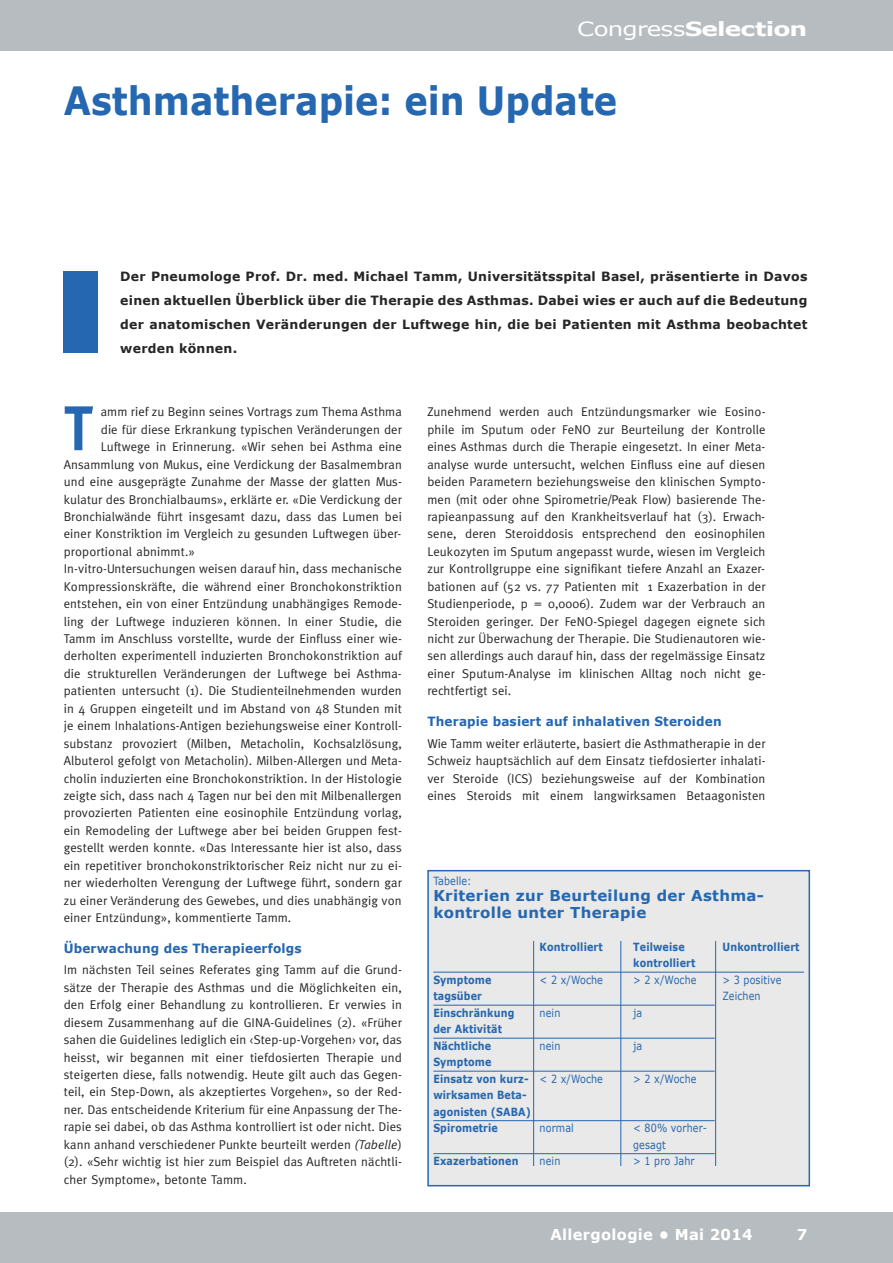
<style>
.page{position:relative;width:893px;height:1263px;background:#fff}
.page>*{position:absolute;margin:0;border:0;box-sizing:border-box;transform-origin:0 0}
.t1{font:700 63px "Meta Plus";color:#2567b0;scale:.9 1}
.t2{font:700 39px "Verdana";color:#2567b0;scale:.9 1}
.t3{font:700 19.5px "Verdana";letter-spacing:-.035em;color:#fff;scale:1.28 1}
.t4{font:700 15px/16.5px "Verdana";letter-spacing:.02em;color:#2567b0}
.t5{font:700 15px "Verdana";letter-spacing:.02em;color:#fff}
.t6{font:12.75px/17.4px "Meta Plus";letter-spacing:.01em;color:#272627;text-align:justify}
.t7{font:700 12.75px/24px "Verdana";letter-spacing:.02em;color:#272627;text-align:justify}
.t8{font:700 12.75px "Verdana";letter-spacing:.015em;color:#2567b0;scale:.95 1}
.t9{font:700 11.25px/16.5px "Verdana";letter-spacing:.015em;color:#2567b0;scale:.85 1}
.t10{font:11.25px/16.5px "Verdana";letter-spacing:.015em;color:#2567b0;scale:.85 1}
.s1{font-weight:400}
.s2{font-family:"Meta Plus Normal";font-style:italic}
</style>
<div class="page">
<div style="left:0;top:0;width:893px;height:51px;background:#b6bcc0"></div>
<div style="left:0;top:1212px;width:893px;height:51px;background:#b6bcc0"></div>
<div style="left:64px;top:271px;width:34px;height:82px;background:#2567b0"></div>
<div style="left:429px;top:871px;width:379px;height:314px;background:#e9e9e9"></div>
<div style="left:427px;top:870px;width:383px;height:316px;border:2px solid #2567b0"></div>
<hr style="left:433px;top:972px;width:371px;height:1px;background:#2567b0">
<hr style="left:433px;top:1005px;width:282px;height:1px;background:#2567b0">
<hr style="left:433px;top:1038px;width:282px;height:1px;background:#2567b0">
<hr style="left:433px;top:1071px;width:282px;height:1px;background:#2567b0">
<hr style="left:433px;top:1120px;width:282px;height:1px;background:#2567b0">
<hr style="left:433px;top:1153px;width:282px;height:1px;background:#2567b0">
<hr style="left:533px;top:941px;width:1px;height:225px;background:#2567b0">
<hr style="left:620px;top:941px;width:1px;height:225px;background:#2567b0">
<hr style="left:715px;top:941px;width:1px;height:225px;background:#2567b0">
<h3 class="t3" style="left:577px;top:17px;width:181px"><span class="s1">Congress</span>Selection</h3>
<h2 class="t2" style="left:64px;top:76px;width:616px">Asthmatherapie: ein Update</h2>
<p class="t7" style="left:120px;top:264px;width:689px">Der Pneumologe Prof. Dr. med. Michael Tamm, Universitätsspital Basel, präsentierte in Davos einen aktuellen Überblick über die Therapie des Asthmas. Dabei wies er auch auf die Bedeutung der anatomischen Veränderungen der Luftwege hin, die bei Patienten mit Asthma beobachtet werden können.</p>
<h1 class="t1" style="left:64px;top:392px;width:34px">T</h1>
<p class="t6" style="left:101px;top:403px;width:303px">amm rief zu Beginn seines Vortrags zum Thema Asthma</p>
<p class="t6" style="left:101px;top:421px;width:303px">die für diese Erkrankung typischen Veränderungen der</p>
<p class="t6" style="left:101px;top:438px;width:303px">Luftwege in Erinnerung. «Wir sehen bei Asthma eine</p>
<p class="t6" style="left:64px;top:456px;width:340px">Ansammlung von Mukus, eine Verdickung der Basalmembran</p>
<p class="t6" style="left:64px;top:473px;width:340px">und eine ausgeprägte Zunahme der Masse der glatten Mus-</p>
<p class="t6" style="left:64px;top:490px;width:340px">kulatur des Bronchialbaums», erklärte er. «Die Verdickung der</p>
<p class="t6" style="left:64px;top:508px;width:340px">Bronchialwände führt insgesamt dazu, dass das Lumen bei</p>
<p class="t6" style="left:64px;top:525px;width:339px">einer Konstriktion im Vergleich zu gesunden Luftwegen über-</p>
<p class="t6" style="left:64px;top:543px;width:133px">proportional abnimmt.»</p>
<p class="t6" style="left:64px;top:560px;width:340px">In-vitro-Untersuchungen weisen darauf hin, dass mechanische</p>
<p class="t6" style="left:64px;top:578px;width:340px">Kompressionskräfte, die während einer Bronchokonstriktion</p>
<p class="t6" style="left:64px;top:595px;width:340px">entstehen, ein von einer Entzündung unabhängiges Remode-</p>
<p class="t6" style="left:64px;top:612px;width:340px">ling der Luftwege induzieren können. In einer Studie, die</p>
<p class="t6" style="left:64px;top:630px;width:340px">Tamm im Anschluss vorstellte, wurde der Einfluss einer wie-</p>
<p class="t6" style="left:64px;top:647px;width:340px">derholten experimentell induzierten Bronchokonstriktion auf</p>
<p class="t6" style="left:64px;top:665px;width:340px">die strukturellen Veränderungen der Luftwege bei Asthma-</p>
<p class="t6" style="left:64px;top:682px;width:340px">patienten untersucht (1). Die Studienteilnehmenden wurden</p>
<p class="t6" style="left:64px;top:700px;width:340px">in 4 Gruppen eingeteilt und im Abstand von 48 Stunden mit</p>
<p class="t6" style="left:64px;top:717px;width:340px">je einem Inhalations-Antigen beziehungsweise einer Kontroll-</p>
<p class="t6" style="left:64px;top:734px;width:340px">substanz provoziert (Milben, Metacholin, Kochsalzlösung,</p>
<p class="t6" style="left:64px;top:752px;width:340px">Albuterol gefolgt von Metacholin). Milben-Allergen und Meta-</p>
<p class="t6" style="left:64px;top:769px;width:340px">cholin induzierten eine Bronchokonstriktion. In der Histologie</p>
<p class="t6" style="left:64px;top:787px;width:340px">zeigte sich, dass nach 4 Tagen nur bei den mit Milbenallergen</p>
<p class="t6" style="left:64px;top:804px;width:340px">provozierten Patienten eine eosinophile Entzündung vorlag,</p>
<p class="t6" style="left:64px;top:822px;width:340px">ein Remodeling der Luftwege aber bei beiden Gruppen fest-</p>
<p class="t6" style="left:64px;top:839px;width:340px">gestellt werden konnte. «Das Interessante hier ist also, dass</p>
<p class="t6" style="left:64px;top:857px;width:340px">ein repetitiver bronchokonstriktorischer Reiz nicht nur zu ei-</p>
<p class="t6" style="left:64px;top:874px;width:340px">ner wiederholten Verengung der Luftwege führt, sondern gar</p>
<p class="t6" style="left:64px;top:891px;width:340px">zu einer Veränderung des Gewebes, und dies unabhängig von</p>
<p class="t6" style="left:64px;top:909px;width:229px">einer Entzündung», kommentierte Tamm.</p>
<p class="t8" style="left:64px;top:940px;width:252px">Überwachung des Therapieerfolgs</p>
<p class="t6" style="left:64px;top:961px;width:340px">Im nächsten Teil seines Referates ging Tamm auf die Grund&shy;sätze der Therapie des Asthmas und die Möglichkeiten ein, den Erfolg einer Behandlung zu kontrollieren. Er verwies in diesem Zusammenhang auf die GINA-Guidelines (2). «Früher sahen die Guidelines lediglich ein ‹Step-up-Vorgehen› vor, das heisst, wir begannen mit einer tiefdosierten Therapie und steigerten diese, falls notwendig. Heute gilt auch das Gegen&shy;teil, ein Step-Down, als akzeptiertes Vorgehen», so der Red&shy;ner. Das entscheidende Kriterium für eine Anpassung der The&shy;rapie sei dabei, ob das Asthma kontrolliert ist oder nicht. Dies kann anhand verschiedener Punkte beurteilt werden <span class="s2">(Tabelle</span>) (2). «Sehr wichtig ist hier zum Beispiel das Auftreten nächtli&shy;cher Symptome», betonte Tamm.</p>
<p class="t6" style="left:427px;top:403px;width:340px">Zunehmend werden auch Entzündungsmarker wie Eosino&shy;phile im Sputum oder FeNO zur Beurteilung der Kontrolle eines Asthmas durch die Therapie eingesetzt. In einer Meta&shy;analyse wurde untersucht, welchen Einfluss eine auf diesen beiden Parametern beziehungsweise den klinischen Sympto&shy;men (mit oder ohne Spirometrie/Peak Flow) basierende The&shy;rapieanpassung auf den Krankheitsverlauf hat (3). Erwach&shy;sene, deren Steroiddosis entsprechend den eosinophilen Leukozyten im Sputum angepasst wurde, wiesen im Vergleich zur Kontrollgruppe eine signifikant tiefere Anzahl an Exazer&shy;bationen auf (52 vs. 77 Patienten mit 1 Exazerbation in der Studienperiode, p = 0,0006). Zudem war der Verbrauch an Steroiden geringer. Der FeNO-Spiegel dagegen eignete sich nicht zur Überwachung der Therapie. Die Studienautoren wie&shy;sen allerdings auch darauf hin, dass der regelmässige Einsatz einer Sputum-Analyse im klinischen Alltag noch nicht ge&shy;rechtfertigt sei.</p>
<p class="t8" style="left:427px;top:713px;width:311px">Therapie basiert auf inhalativen Steroiden</p>
<p class="t6" style="left:427px;top:734px;width:340px">Wie Tamm weiter erläuterte, basiert die Asthmatherapie in der Schweiz hauptsächlich auf dem Einsatz tiefdosierter inhalati&shy;ver Steroide (ICS) beziehungsweise auf der Kombination eines Steroids mit einem langwirksamen Betaagonisten</p>
<p class="t10" style="left:433px;top:872px;width:47px">Tabelle:</p>
<p class="t4" style="left:433px;top:887px;width:332px">Kriterien zur Beurteilung der Asthma&shy;kontrolle unter Therapie</p>
<p class="t9" style="left:540px;top:938px;width:76px">Kontrolliert</p>
<p class="t9" style="left:633px;top:938px;width:62px">Teilweise</p>
<p class="t9" style="left:722px;top:938px;width:92px">Unkontrolliert</p>
<p class="t9" style="left:633px;top:954px;width:75px">kontrolliert</p>
<p class="t9" style="left:433px;top:971px;width:70px">Symptome</p>
<p class="t10" style="left:540px;top:971px;width:76px">&lt; 2 x/Woche</p>
<p class="t10" style="left:633px;top:971px;width:76px">&gt; 2 x/Woche</p>
<p class="t10" style="left:722px;top:971px;width:71px">&gt; 3 positive</p>
<p class="t9" style="left:433px;top:987px;width:59px">tagsüber</p>
<p class="t10" style="left:722px;top:987px;width:46px">Zeichen</p>
<p class="t9" style="left:433px;top:1004px;width:97px">Einschränkung</p>
<p class="t10" style="left:540px;top:1004px;width:26px">nein</p>
<p class="t10" style="left:633px;top:1004px;width:12px">ja</p>
<p class="t9" style="left:433px;top:1020px;width:82px">der Aktivität<br>Nächtliche</p>
<p class="t10" style="left:540px;top:1037px;width:26px">nein</p>
<p class="t10" style="left:633px;top:1037px;width:12px">ja</p>
<p class="t9" style="left:433px;top:1053px;width:201px">Symptome<br>Einsatz von kurz- <span class="s1">&lt; 2 x/Woche</span></p>
<p class="t10" style="left:633px;top:1070px;width:76px">&gt; 2 x/Woche</p>
<p class="t9" style="left:433px;top:1086px;width:116px">wirksamen Beta&shy;agonisten (SABA)<br>Spirometrie</p>
<p class="t10" style="left:540px;top:1119px;width:42px">normal</p>
<p class="t10" style="left:633px;top:1119px;width:89px">&lt; 80% vorher&shy;gesagt</p>
<p class="t9" style="left:433px;top:1152px;width:102px">Exazerbationen</p>
<p class="t10" style="left:540px;top:1152px;width:26px">nein</p>
<p class="t10" style="left:633px;top:1152px;width:74px">&gt; 1 pro Jahr</p>
<p class="t5" style="left:550px;top:1225px;width:204px">Allergologie • Mai 2014</p>
<p class="t5" style="left:797px;top:1225px;width:12px">7</p>
</div>
